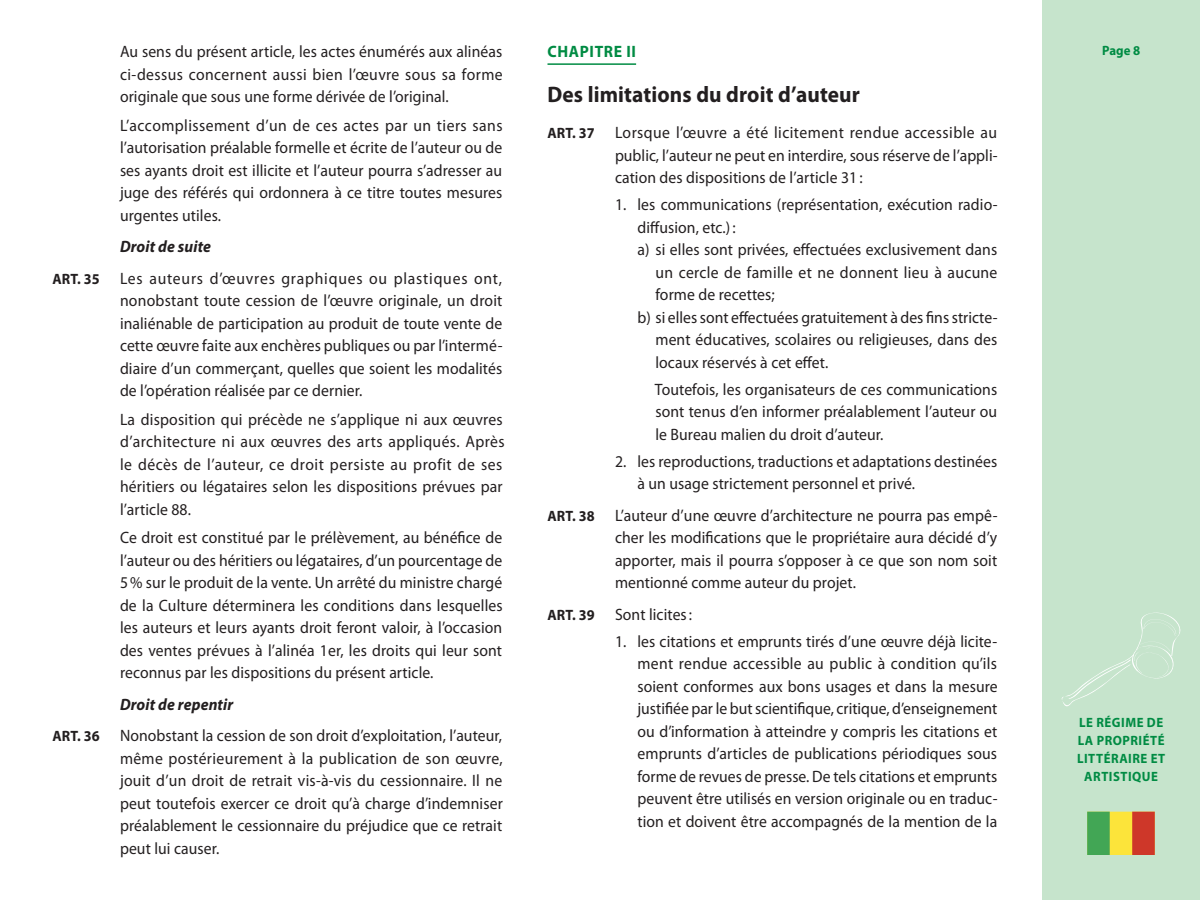
<style>
.page{position:relative;width:1200px;height:900px;background:#fff}
.page>*{position:absolute;margin:0;border:0;box-sizing:border-box;transform-origin:0 0}
.t1{font:700 22.5px "Myriad Pro";letter-spacing:.005em;color:#231f20;scale:.95 1}
.t2{font:16.5px/22.5px "Myriad Pro";letter-spacing:.005em;color:#231f20;text-align:justify;scale:.95 1}
.t3{font:16.5px/31.5px "Myriad Pro";letter-spacing:.05em;color:#231f20;scale:.95 1}
.t4{font:700 16.5px "Myriad Pro";letter-spacing:.04em;color:#008b43;scale:.95 1}
.t5{font:700 13.5px/18px "Myriad Pro";letter-spacing:.04em;color:#008b43;text-align:center;scale:.95 1}
.s1{font-weight:700;font-style:italic}
.s2{font-weight:700;font-size:15px}
</style>
<div class="page">
<div style="left:1042px;top:0;width:158px;height:900px;background:#c6e4cc"></div>
<svg style="left:1087px;top:812px;width:68px;height:43px;background:#ae953d"></svg>
<svg style="left:1062px;top:613px;width:118px;height:93px"></svg>
<hr style="left:548px;top:63px;width:88px;height:2px;background:#008b43">
<p class="t2" style="left:120px;top:41px;width:404px">Au sens du présent article, les actes énumérés aux alinéas</p>
<p class="t5" style="left:1102px;top:42px;width:42px">Page 8</p>
<p class="t2" style="left:120px;top:63px;width:404px">ci-dessus concernent aussi bien l’œuvre sous sa forme originale que sous une forme dérivée de l’original.</p>
<p class="t2" style="left:120px;top:114px;width:404px">L’accomplissement d’un de ces actes par un tiers sans l’autorisation préalable formelle et écrite de l’auteur ou de ses ayants droit est illicite et l’auteur pourra s’adresser au juge des référés qui ordonnera à ce titre toutes mesures urgentes utiles.</p>
<p class="t3" style="left:52px;top:231px;width:475px;text-indent:68px"><span class="s1">Droit de suite<br></span><span class="s2">ART. 35</span> Les auteurs d’œuvres graphiques ou plastiques ont,</p>
<p class="t2" style="left:120px;top:290px;width:404px">nonobstant toute cession de l’œuvre originale, un droit inaliénable de participation au produit de toute vente de cette œuvre faite aux enchères publiques ou par l’intermé&shy;diaire d’un commerçant, quelles que soient les modalités de l’opération réalisée par ce dernier.</p>
<p class="t2" style="left:120px;top:408px;width:407px;text-align:left">La disposition qui précède ne s’applique ni aux œuvres d’architecture ni aux œuvres des arts appliqués. Après le décès de l’auteur, ce droit persiste au profit de ses héritiers ou légataires selon les dispositions prévues par l’article 88.</p>
<p class="t2" style="left:120px;top:527px;width:404px">Ce droit est constitué par le prélèvement, au bénéfice de l’auteur ou des héritiers ou légataires, d’un pourcentage de 5 % sur le produit de la vente. Un arrêté du ministre chargé de la Culture déterminera les conditions dans lesquelles les auteurs et leurs ayants droit feront valoir, à l’occasion des ventes prévues à l’alinéa 1er, les droits qui leur sont reconnus par les dispositions du présent article.</p>
<p class="t2" style="left:52px;top:689px;width:475px;line-height:31.5px;text-indent:68px"><span class="s1">Droit de repentir<br></span><span class="s2">ART. 36</span> Nonobstant la cession de son droit d’exploitation, l’auteur,</p>
<p class="t2" style="left:120px;top:747px;width:404px">même postérieurement à la publication de son œuvre, jouit d’un droit de retrait vis-à-vis du cessionnaire. Il ne peut toutefois exercer ce droit qu’à charge d’indemniser préalablement le cessionnaire du préjudice que ce retrait peut lui causer.</p>
<p class="t4" style="left:548px;top:43px;width:95px">CHAPITRE II</p>
<h1 class="t1" style="left:548px;top:82px;width:330px">Des limitations du droit d’auteur</h1>
<p class="t2" style="left:615px;top:122px;width:404px;text-indent:-68px"><span class="s2">ART. 37</span> Lorsque l’œuvre a été licitement rendue accessible au public, l’auteur ne peut en interdire, sous réserve de l’appli&shy;cation des dispositions de l’article 31 :</p>
<p class="t2" style="left:615px;top:194px;width:404px">1. les communications (représentation, exécution radio-</p>
<p class="t2" style="left:638px;top:216px;width:105px">diffusion, etc.) :</p>
<p class="t2" style="left:638px;top:239px;width:380px">a) si elles sont privées, effectuées exclusivement dans</p>
<p class="t2" style="left:656px;top:261px;width:362px">un cercle de famille et ne donnent lieu à aucune</p>
<p class="t2" style="left:656px;top:284px;width:127px">forme de recettes;</p>
<p class="t2" style="left:638px;top:306px;width:381px">b) si elles sont effectuées gratuitement à des fins stricte-</p>
<p class="t2" style="left:656px;top:329px;width:361px">ment éducatives, scolaires ou religieuses, dans des</p>
<p class="t2" style="left:656px;top:351px;width:184px">locaux réservés à cet effet.</p>
<p class="t2" style="left:655px;top:378px;width:362px">Toutefois, les organisateurs de ces communications sont tenus d’en informer préalablement l’auteur ou le Bureau malien du droit d’auteur.</p>
<p class="t2" style="left:638px;top:450px;width:380px;text-indent:-22px">2. les reproductions, traductions et adaptations destinées à un usage strictement personnel et privé.</p>
<p class="t2" style="left:615px;top:504px;width:404px;text-indent:-68px"><span class="s2">ART. 38</span> L’auteur d’une œuvre d’architecture ne pourra pas empê&shy;cher les modifications que le propriétaire aura décidé d’y apporter, mais il pourra s’opposer à ce que son nom soit mentionné comme auteur du projet.</p>
<p class="t2" style="left:548px;top:603px;width:154px"><span class="s2">ART. 39</span> Sont licites :</p>
<p class="t2" style="left:638px;top:630px;width:381px;text-indent:-22px">1. les citations et emprunts tirés d’une œuvre déjà licite&shy;ment rendue accessible au public à condition qu’ils soient conformes aux bons usages et dans la mesure justifiée par le but scientifique, critique, d’enseignement ou d’information à atteindre y compris les citations et emprunts d’articles de publications périodiques sous forme de revues de presse. De tels citations et emprunts peuvent être utilisés en version originale ou en traduc&shy;tion et doivent être accompagnés de la mention de la</p>
<p class="t5" style="left:1077px;top:713px;width:94px">LE RÉGIME DE<br>LA PROPRIÉTÉ<br>LITTÉRAIRE ET<br>ARTISTIQUE</p>
</div>
